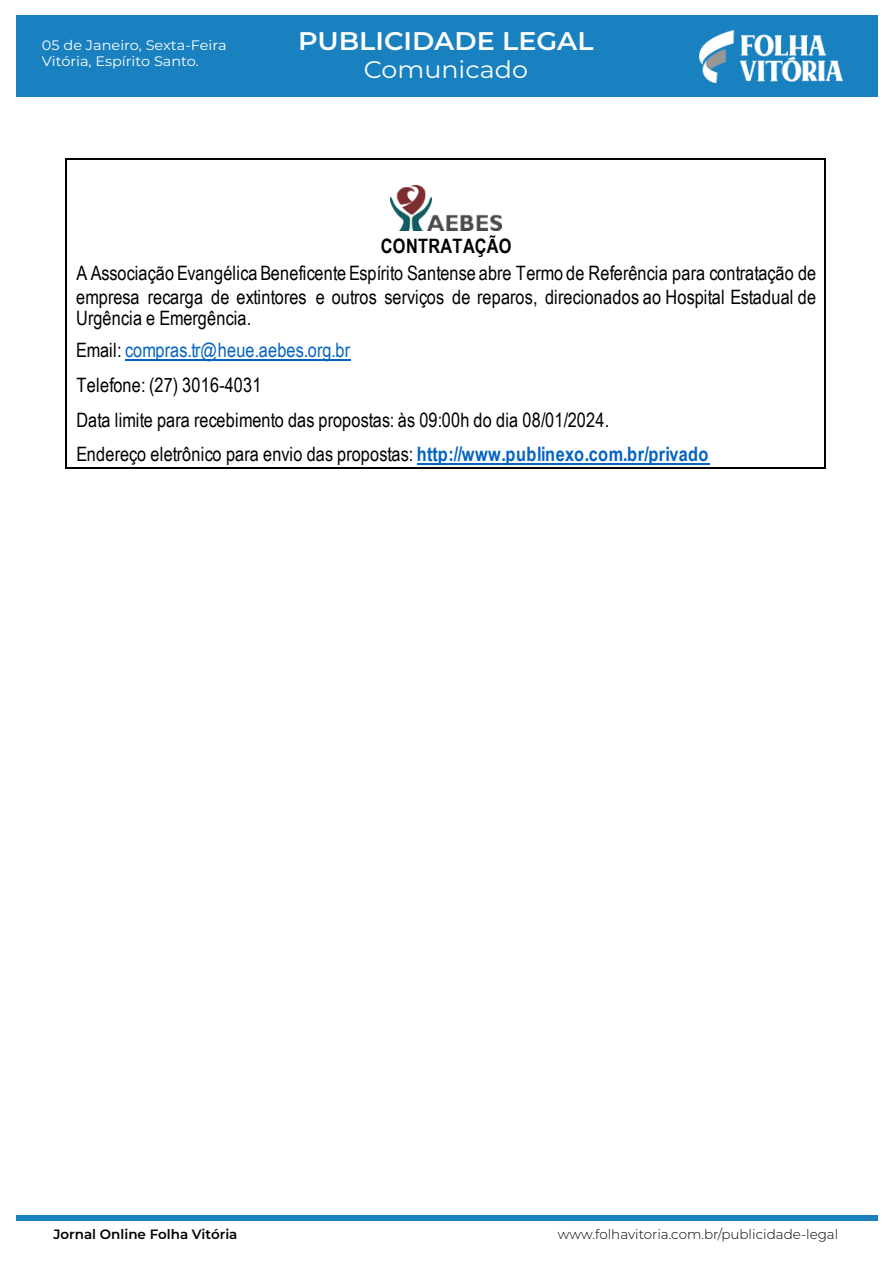
<style>
.page{position:relative;width:893px;height:1263px;background:#fff}
.page>*{position:absolute;margin:0;border:0;box-sizing:border-box;transform-origin:0 0}
.t1{font:600 25.5px "Montserrat";color:#fff;scale:1.06 1}
.t2{font:24px "Montserrat";color:#fff;scale:1.06 1}
.t3{font:19.8px/34.3px "Arial Narrow";letter-spacing:.01em;color:#000}
.t4{font:19.8px/31.8px "Arial Narrow";letter-spacing:.01em;color:#0563c1}
.t5{font:700 19.8px "Arial Narrow";letter-spacing:.01em;color:#000}
.t6{font:13.65px/16.5px "Montserrat";color:#fff;scale:1.06 1}
.t7{font:300 13.5px "Montserrat";color:#000}
.t8{font:600 13.5px "Montserrat";color:#000}
.s1{color:#000}
.s2{font-weight:700;color:#0563c1}
</style>
<div class="page">
<div style="left:16px;top:15px;width:861px;height:82px;background:#1a81c0"></div>
<img style="left:700px;top:30px;width:143px;height:52px">
<div style="left:16px;top:1215px;width:861px;height:6px;background:#1a81c0"></div>
<hr style="left:125px;top:359px;width:225px;height:1px;background:#0563c1">
<hr style="left:417px;top:464px;width:292px;height:1px;background:#0563c1">
<hr style="left:67px;top:158px;width:758px;height:1px;background:#000">
<hr style="left:66px;top:159px;width:1px;height:309px;background:#000">
<hr style="left:67px;top:468px;width:758px;height:1px;background:#000">
<hr style="left:825px;top:159px;width:1px;height:309px;background:#000">
<img style="left:390px;top:186px;width:111px;height:45px">
<p class="t6" style="left:42px;top:36px;width:176px">05 de Janeiro, Sexta-Feira<br>Vitória, Espírito Santo.</p>
<p class="t1" style="left:298px;top:23px;width:280px">PUBLICIDADE LEGAL</p>
<p class="t2" style="left:364px;top:53px;width:156px">Comunicado</p>
<p class="t5" style="left:381px;top:231px;width:132px">CONTRATAÇÃO</p>
<p class="t3" style="left:76px;top:260px;width:741px;line-height:23.9px">A Associação Evangélica Beneficente Espírito Santense abre Termo de Referência para contratação de empresa recarga de extintores e outros serviços de reparos, direcionados ao Hospital Estadual de</p>
<p class="t4" style="left:76px;top:301px;width:276px"><span class="s1">Urgência e Emergência.<br>Email:</span> compras.tr@heue.aebes.org.br</p>
<p class="t3" style="left:76px;top:367px;width:634px">Telefone: (27) 3016-4031<br>Data limite para recebimento das propostas: às 09:00h do dia 08/01/2024.<br>Endereço eletrônico para envio das propostas: <span class="s2">http://www.publinexo.com.br/privado</span></p>
<p class="t8" style="left:53px;top:1224px;width:186px">Jornal Online Folha Vitória</p>
<p class="t7" style="left:558px;top:1225px;width:282px">www.folhavitoria.com.br/publicidade-legal</p>
</div>
